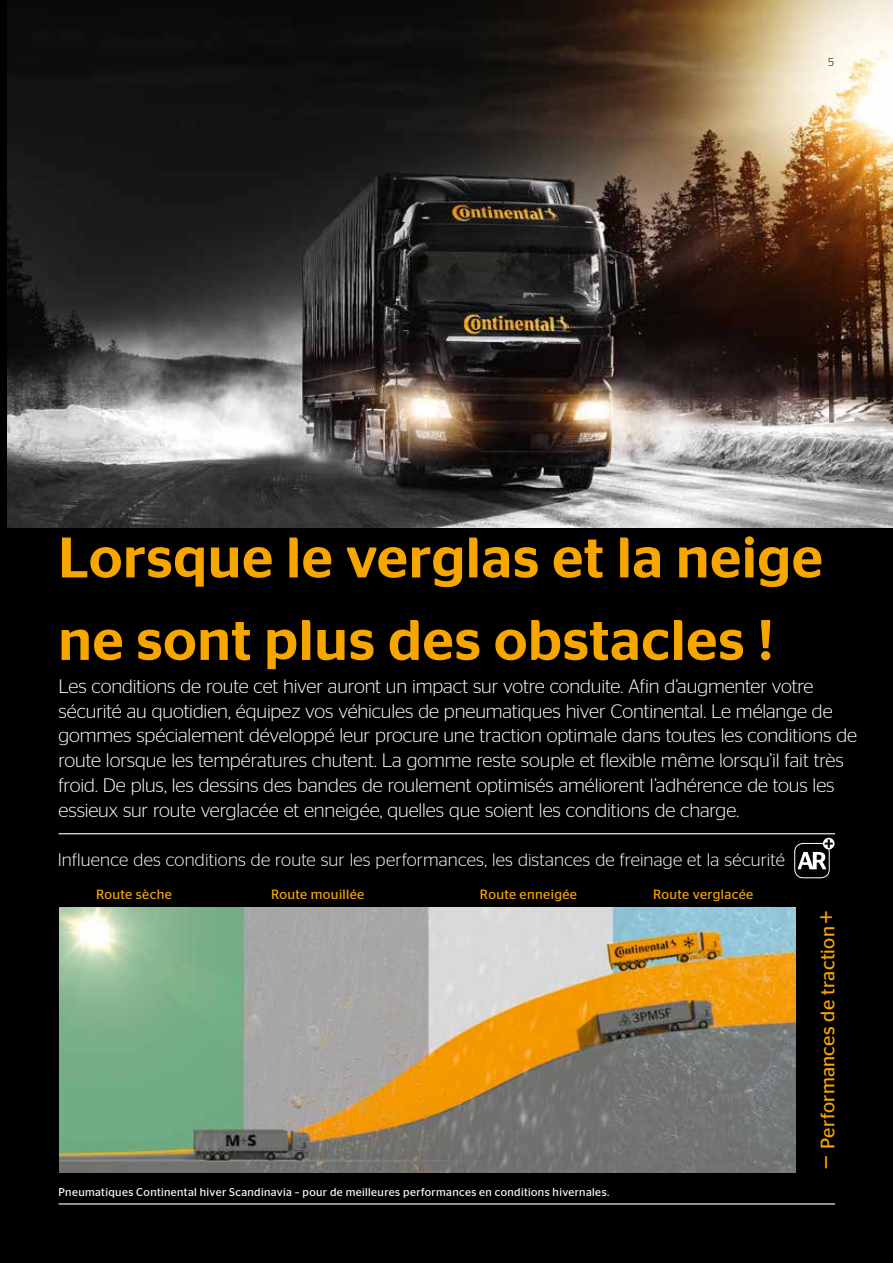
<style>
.page{position:relative;width:893px;height:1263px;background:#fff}
.page>*{position:absolute;margin:0;border:0;box-sizing:border-box;transform-origin:0 0}
.t1{font:500 57px/82.5px "Continental Stag Sans";letter-spacing:.015em;color:#f7a600}
.t2{font:300 19.5px/24.8px "Continental Stag Sans";letter-spacing:-.005em;color:#fff}
.t3{font:19.5px "Continental Stag Sans";letter-spacing:.015em;color:#f7a600}
.t4{font:300 18px "Continental Stag Sans";letter-spacing:.01em;color:#fff}
.t5{font:13.5px "Continental Stag Sans";letter-spacing:.025em;color:#f7a600}
.t6{font:11.25px "Continental Stag Sans";letter-spacing:.035em;color:#fff}
.t7{font:300 11.25px "Continental Stag Sans";color:#000}
</style>
<div class="page">
<div style="left:1px;top:0;width:892px;height:1263px;background:#000"></div>
<div style="left:0;top:0;width:8px;height:1263px;background:#000"></div>
<img style="left:8px;top:0;width:885px;height:528px">
<hr style="left:58px;top:833px;width:777px;height:1px;background:#fff">
<hr style="left:58px;top:1203px;width:777px;height:1px;background:#fff">
<img style="left:60px;top:907px;width:735px;height:265px">
<div style="left:794px;top:843px;width:36px;height:35px;border:1px solid #fff;border-radius:8px"></div>
<svg style="left:798px;top:839px;width:35px;height:30px"></svg>
<p class="t7" style="left:828px;top:56px;width:8px">5</p>
<h1 class="t1" style="left:58px;top:516px;width:766px">Lorsque le verglas et la neige ne sont plus des obstacles !</h1>
<p class="t2" style="left:58px;top:673px;width:800px">Les conditions de route cet hiver auront un impact sur votre conduite. Afin d’augmenter votre sécurité au quotidien, équipez vos véhicules de pneumatiques hiver Continental. Le mélange de gommes spécialement développé leur procure une traction optimale dans toutes les conditions de route lorsque les températures chutent. La gomme reste souple et flexible même lorsqu’il fait très froid. De plus, les dessins des bandes de roulement optimisés améliorent l’adhérence de tous les essieux sur route verglacée et enneigée, quelles que soient les conditions de charge.</p>
<p class="t4" style="left:58px;top:850px;width:729px">Influence des conditions de route sur les performances, les distances de freinage et la sécurité</p>
<p class="t5" style="left:96px;top:887px;width:77px">Route sèche</p>
<p class="t5" style="left:271px;top:887px;width:95px">Route mouillée</p>
<p class="t5" style="left:480px;top:887px;width:99px">Route enneigée</p>
<p class="t5" style="left:653px;top:887px;width:102px">Route verglacée</p>
<p class="t6" style="left:58px;top:1186px;width:552px">Pneumatiques Continental hiver Scandinavia – pour de meilleures performances en conditions hivernales.</p>
<p class="t3" style="left:817px;top:1149px;width:224px;rotate:-90deg">Performances de traction</p>
</div>
